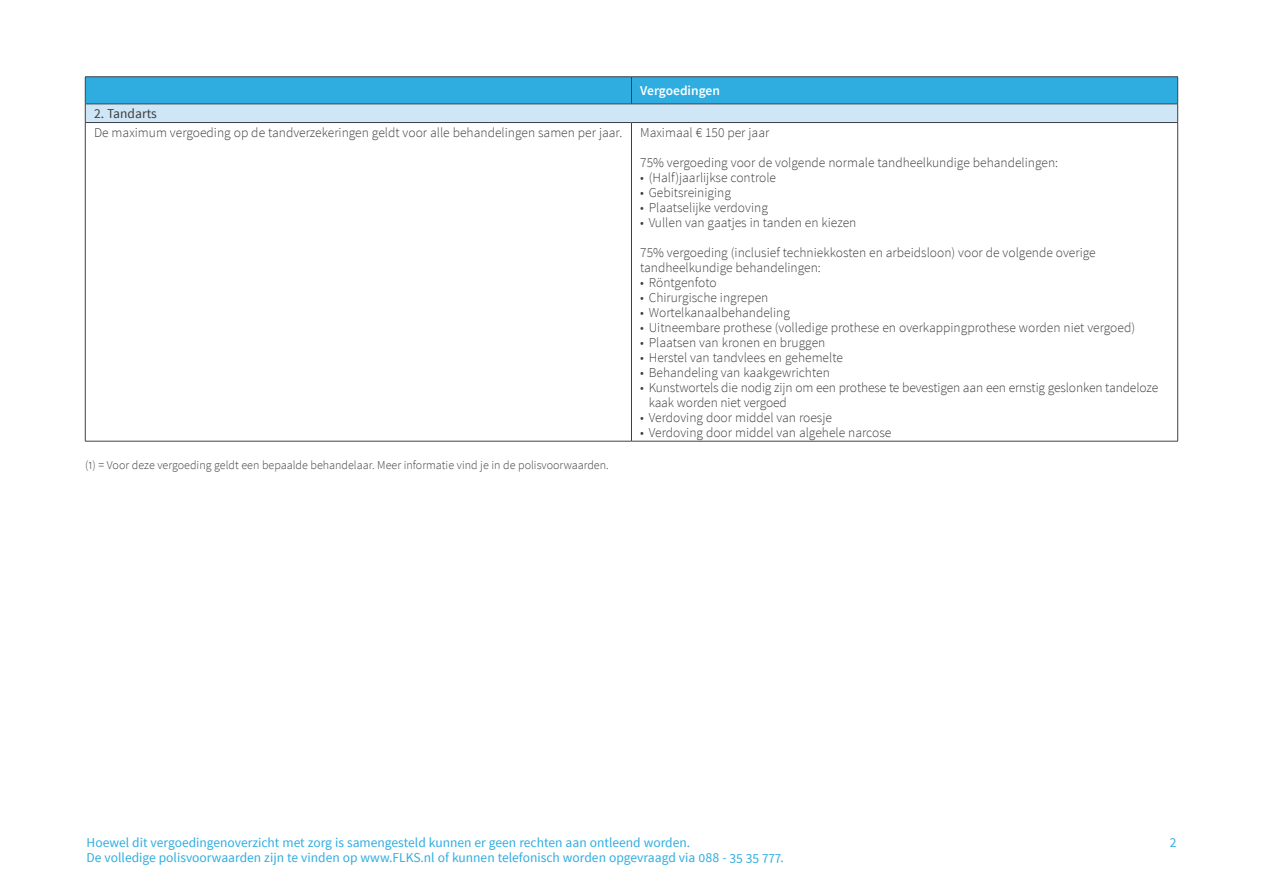
<style>
.page{position:relative;width:1263px;height:893px;background:#fff}
.page>*{position:absolute;margin:0;border:0;box-sizing:border-box;transform-origin:0 0}
.TB___opsomming{font:300 13.5px/15px "Source Sans Pro";color:#3e3e3f}
.TB_platte_tekst{font:300 13.5px/15px "Source Sans Pro";color:#3e3e3f}
.t1{font:13.5px "Source Sans Pro";color:#2fade1}
.TB_kop{font:600 13.5px "Source Sans Pro";color:#fff}
.TB_platte_tekst-2{font:13.5px "Source Sans Pro";color:#3e3e3f}
.T_voetnoot{font:300 12px "Source Sans Pro";color:#3e3e3f}
</style>
<div class="page">
<svg style="left:85px;top:77px;width:1093px;height:45px;background:#6ec0e4"></svg>
<hr style="left:85px;top:122px;width:546px;height:1px;background:#3d4147">
<hr style="left:85px;top:123px;width:1px;height:318px;background:#3d4147">
<hr style="left:631px;top:122px;width:547px;height:1px;background:#3d4147">
<hr style="left:631px;top:123px;width:1px;height:318px;background:#3d4147">
<hr style="left:1177px;top:123px;width:1px;height:318px;background:#3d4147">
<hr style="left:85px;top:441px;width:546px;height:1px;background:#3d4147">
<hr style="left:631px;top:441px;width:547px;height:1px;background:#3d4147">
<p class="TB_kop" style="left:640px;top:82px;width:81px">Vergoedingen</p>
<p class="TB_platte_tekst-2" style="left:94px;top:105px;width:64px">2. Tandarts</p>
<p class="TB_platte_tekst" style="left:94px;top:125px;width:530px">De maximum vergoeding op de tandverzekeringen geldt voor alle behandelingen samen per jaar.</p>
<p class="TB_platte_tekst" style="left:640px;top:125px;width:131px">Maximaal € 150 per jaar</p>
<p class="TB_platte_tekst" style="left:640px;top:155px;width:419px">75% vergoeding voor de volgende normale tandheelkundige behandelingen:</p>
<p class="TB___opsomming" style="left:640px;top:170px;width:137px">• (Half)jaarlijkse controle</p>
<p class="TB___opsomming" style="left:640px;top:185px;width:92px">• Gebitsreiniging</p>
<p class="TB___opsomming" style="left:640px;top:200px;width:129px">• Plaatselijke verdoving</p>
<p class="TB___opsomming" style="left:640px;top:215px;width:218px">• Vullen van gaatjes in tanden en kiezen</p>
<p class="TB_platte_tekst" style="left:640px;top:245px;width:457px">75% vergoeding (inclusief techniekkosten en arbeidsloon) voor de volgende overige tandheelkundige behandelingen:</p>
<p class="TB___opsomming" style="left:640px;top:275px;width:78px">• Röntgenfoto</p>
<p class="TB___opsomming" style="left:640px;top:290px;width:130px">• Chirurgische ingrepen</p>
<p class="TB___opsomming" style="left:640px;top:305px;width:151px">• Wortelkanaalbehandeling</p>
<p class="TB___opsomming" style="left:640px;top:320px;width:496px">• Uitneembare prothese (volledige prothese en overkappingprothese worden niet vergoed)</p>
<p class="TB___opsomming" style="left:640px;top:335px;width:187px">• Plaatsen van kronen en bruggen</p>
<p class="TB___opsomming" style="left:640px;top:350px;width:204px">• Herstel van tandvlees en gehemelte</p>
<p class="TB___opsomming" style="left:640px;top:365px;width:191px">• Behandeling van kaakgewrichten</p>
<p class="TB___opsomming" style="left:649px;top:380px;width:511px;text-indent:-9px">• Kunstwortels die nodig zijn om een prothese te bevestigen aan een ernstig geslonken tandeloze kaak worden niet vergoed</p>
<p class="TB___opsomming" style="left:640px;top:410px;width:193px">• Verdoving door middel van roesje</p>
<p class="TB___opsomming" style="left:640px;top:425px;width:253px">• Verdoving door middel van algehele narcose</p>
<p class="T_voetnoot" style="left:85px;top:458px;width:525px">(1) = Voor deze vergoeding geldt een bepaalde behandelaar. Meer informatie vind je in de polisvoorwaarden.</p>
<p class="t1" style="left:87px;top:834px;width:605px">Hoewel dit vergoedingenoverzicht met zorg is samengesteld kunnen er geen rechten aan ontleend worden.</p>
<p class="t1" style="left:1170px;top:834px;width:8px">2</p>
<p class="t1" style="left:87px;top:849px;width:699px">De volledige polisvoorwaarden zijn te vinden op www.FLKS.nl of kunnen telefonisch worden opgevraagd via 088 - 35 35 777.</p>
</div>
